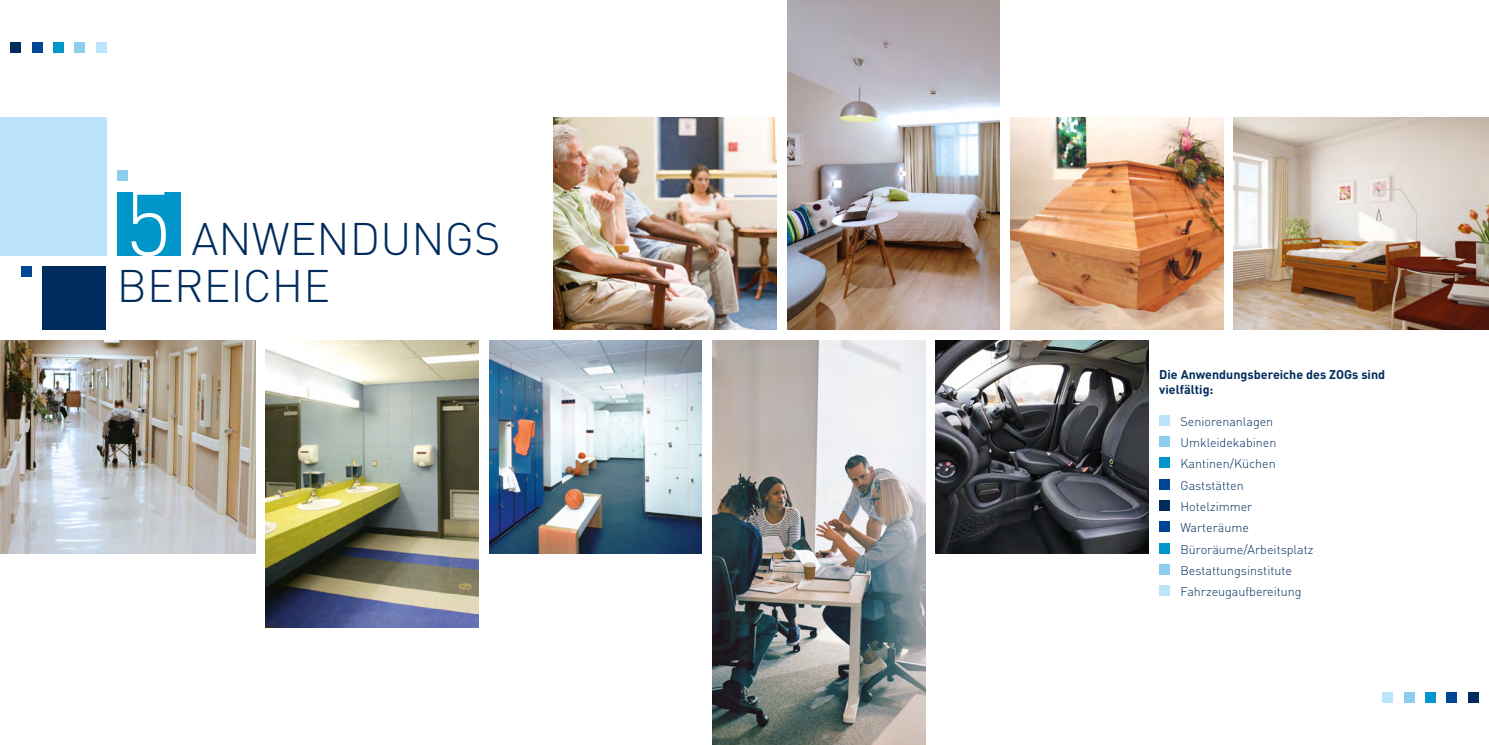
<style>
.page{position:relative;width:1489px;height:745px;background:#fff}
.page>*{position:absolute;margin:0;border:0;box-sizing:border-box;transform-origin:0 0}
.t1{font:300 91.25px "DIN";color:#fff}
.t2{font:300 45px "DIN";color:#002c5d}
.t3{font:300 12.5px "DIN";color:#002c5d}
.t4{font:700 12.5px/15px "DIN";color:#002c5d}
</style>
<div class="page">
<img style="left:1233px;top:117px;width:255px;height:213px">
<img style="left:1010px;top:117px;width:212px;height:213px">
<img style="left:787px;top:0;width:212px;height:330px">
<img style="left:553px;top:117px;width:223px;height:213px">
<img style="left:489px;top:340px;width:213px;height:213px">
<img style="left:712px;top:340px;width:213px;height:404px">
<img style="left:935px;top:340px;width:213px;height:213px">
<img style="left:266px;top:340px;width:212px;height:287px">
<img style="left:0;top:340px;width:255px;height:212px">
<div style="left:1467px;top:691px;width:11px;height:11px;background:#002c5d"></div>
<div style="left:1446px;top:691px;width:10px;height:11px;background:#014694"></div>
<div style="left:1382px;top:691px;width:11px;height:11px;background:#bce4fa"></div>
<div style="left:1424px;top:691px;width:11px;height:11px;background:#0096c9"></div>
<div style="left:1403px;top:691px;width:11px;height:11px;background:#8ecded"></div>
<div style="left:11px;top:43px;width:10px;height:10px;background:#002c5d"></div>
<div style="left:32px;top:43px;width:11px;height:10px;background:#014694"></div>
<div style="left:96px;top:43px;width:10px;height:10px;background:#bce4fa"></div>
<div style="left:53px;top:43px;width:11px;height:10px;background:#0096c9"></div>
<div style="left:74px;top:43px;width:11px;height:10px;background:#8ecded"></div>
<div style="left:117px;top:191px;width:64px;height:64px;background:#0096c9"></div>
<div style="left:0;top:117px;width:106px;height:138px;background:#bce4fa"></div>
<div style="left:43px;top:266px;width:63px;height:64px;background:#002c5d"></div>
<div style="left:117px;top:170px;width:11px;height:11px;background:#8ecded"></div>
<div style="left:21px;top:266px;width:11px;height:10px;background:#014694"></div>
<div style="left:1159px;top:500px;width:10px;height:10px;background:#002c5d"></div>
<div style="left:1159px;top:436px;width:10px;height:10px;background:#8ecded"></div>
<div style="left:1159px;top:478px;width:10px;height:11px;background:#014694"></div>
<div style="left:1159px;top:457px;width:10px;height:11px;background:#0096c9"></div>
<div style="left:1159px;top:415px;width:10px;height:10px;background:#bce4fa"></div>
<div style="left:1159px;top:563px;width:10px;height:11px;background:#8ecded"></div>
<div style="left:1159px;top:521px;width:10px;height:10px;background:#014694"></div>
<div style="left:1159px;top:542px;width:10px;height:11px;background:#0096c9"></div>
<div style="left:1159px;top:585px;width:10px;height:10px;background:#bce4fa"></div>
<p class="t1" style="left:125px;top:166px;width:48px">5</p>
<p class="t2" style="left:117px;top:258px;width:215px">BEREICHE</p>
<p class="t2" style="left:191px;top:211px;width:310px">ANWENDUNGS</p>
<p class="t4" style="left:1159px;top:366px;width:227px">Die Anwendungsbereiche des ZOGs sind vielfältig:</p>
<p class="t3" style="left:1180px;top:413px;width:94px">Seniorenanlagen</p>
<p class="t3" style="left:1180px;top:434px;width:97px">Umkleidekabinen</p>
<p class="t3" style="left:1180px;top:456px;width:97px">Kantinen/Küchen</p>
<p class="t3" style="left:1180px;top:477px;width:65px">Gaststätten</p>
<p class="t3" style="left:1180px;top:498px;width:73px">Hotelzimmer</p>
<p class="t3" style="left:1180px;top:519px;width:70px">Warteräume</p>
<p class="t3" style="left:1180px;top:541px;width:134px">Büroräume/Arbeitsplatz</p>
<p class="t3" style="left:1180px;top:562px;width:113px">Bestattungsinstitute</p>
<p class="t3" style="left:1180px;top:583px;width:123px">Fahrzeugaufbereitung</p>
</div>
